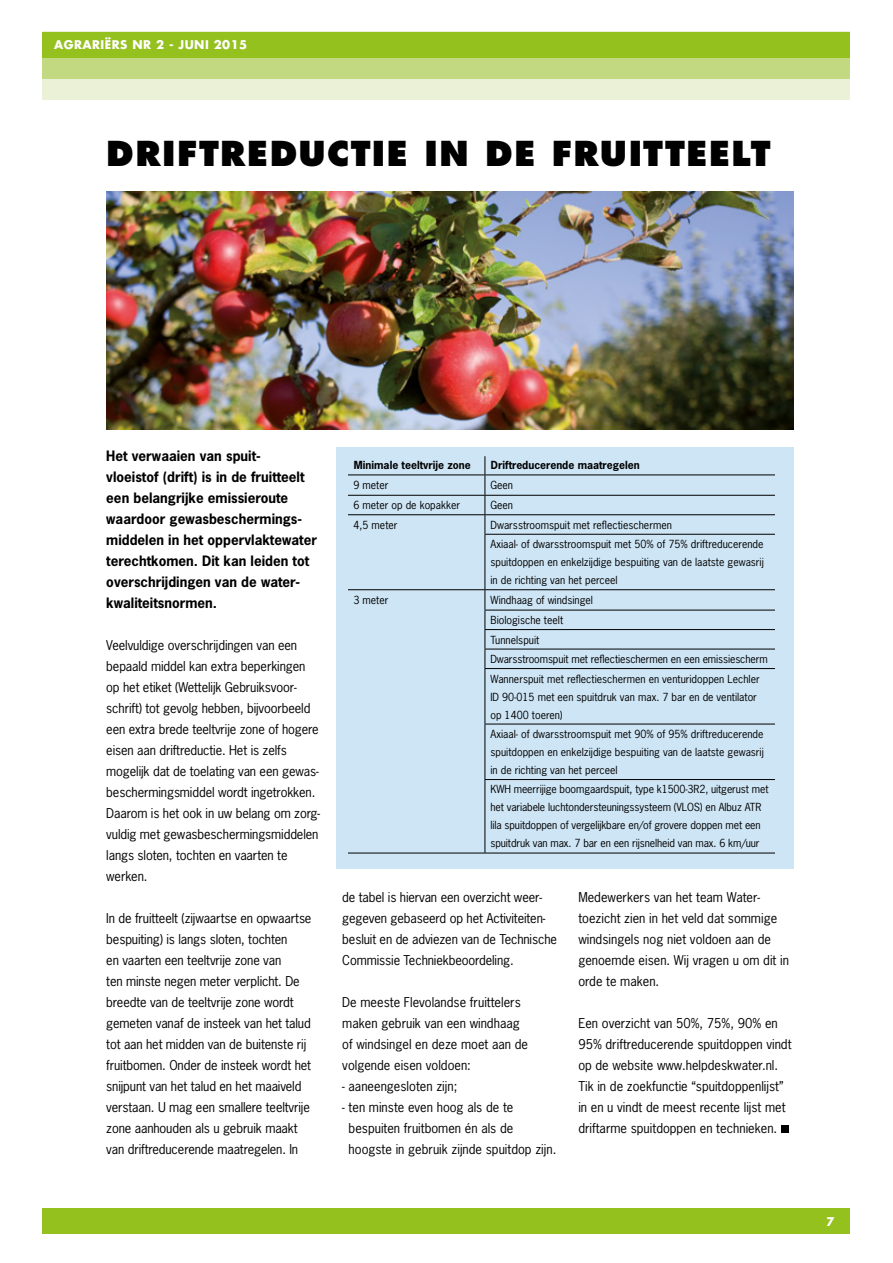
<style>
.page{position:relative;width:893px;height:1263px;background:#fff}
.page>*{position:absolute;margin:0;border:0;box-sizing:border-box;transform-origin:0 0}
.t1{font:800 33.45px "Futura";letter-spacing:.045em;color:#000}
.t2{font:700 13.5px/21px "News Gothic";color:#000}
.t3{font:12.75px/21px "News Gothic";letter-spacing:-.01em;color:#000}
.t4{font:700 11.7px "Futura";letter-spacing:.04em;color:#fff}
.t5{font:10.5px/18px "News Gothic";color:#000}
.t6{font:700 10.5px "News Gothic";color:#000}
</style>
<div class="page">
<div style="left:43px;top:32px;width:807px;height:68px;background:#ebf1d7"></div>
<div style="left:43px;top:32px;width:807px;height:47px;background:#c3d981"></div>
<div style="left:43px;top:1208px;width:807px;height:25px;background:#95c11f"></div>
<div style="left:43px;top:32px;width:807px;height:25px;background:#95c11f"></div>
<div style="left:781px;top:1125px;width:7px;height:8px;background:#000"></div>
<div style="left:336px;top:447px;width:458px;height:422px;background:#cee5f5"></div>
<hr style="left:348px;top:474px;width:137px;height:1px;background:#000">
<hr style="left:348px;top:495px;width:137px;height:1px;background:#000">
<hr style="left:348px;top:514px;width:137px;height:1px;background:#000">
<hr style="left:348px;top:589px;width:137px;height:1px;background:#000">
<hr style="left:348px;top:853px;width:137px;height:1px;background:#000">
<hr style="left:485px;top:474px;width:290px;height:1px;background:#000">
<hr style="left:485px;top:495px;width:290px;height:1px;background:#000">
<hr style="left:485px;top:514px;width:290px;height:1px;background:#000">
<hr style="left:485px;top:534px;width:290px;height:1px;background:#000">
<hr style="left:485px;top:589px;width:290px;height:1px;background:#000">
<hr style="left:485px;top:610px;width:290px;height:1px;background:#000">
<hr style="left:485px;top:629px;width:290px;height:1px;background:#000">
<hr style="left:485px;top:649px;width:290px;height:1px;background:#000">
<hr style="left:485px;top:668px;width:290px;height:1px;background:#000">
<hr style="left:485px;top:724px;width:290px;height:1px;background:#000">
<hr style="left:485px;top:779px;width:290px;height:1px;background:#000">
<hr style="left:485px;top:853px;width:290px;height:1px;background:#000">
<svg style="left:485px;top:456px;width:1px;height:78px"></svg>
<hr style="left:485px;top:535px;width:1px;height:54px;background:#000">
<svg style="left:485px;top:590px;width:1px;height:78px"></svg>
<hr style="left:485px;top:669px;width:1px;height:55px;background:#000">
<hr style="left:485px;top:724px;width:1px;height:55px;background:#000">
<hr style="left:485px;top:780px;width:1px;height:73px;background:#000">
<img style="left:106px;top:192px;width:687px;height:237px">
<p class="t4" style="left:54px;top:36px;width:195px">AGRARIËRS NR 2 - JUNI 2015</p>
<h1 class="t1" style="left:106px;top:133px;width:666px">DRIFTREDUCTIE IN DE FRUITTEELT</h1>
<p class="t2" style="left:106px;top:445px;width:212px">Het verwaaien van spuit-<br>vloeistof (drift) is in de fruitteelt een belangrijke emissieroute waardoor gewasbeschermings&shy;middelen in het oppervlaktewater terechtkomen. Dit kan leiden tot overschrijdingen van de water&shy;kwaliteitsnormen.</p>
<p class="t3" style="left:106px;top:634px;width:215px">Veelvuldige overschrijdingen van een bepaald middel kan extra beperkingen op het etiket (Wettelijk Gebruiksvoor&shy;schrift) tot gevolg hebben, bijvoorbeeld een extra brede teeltvrije zone of hogere eisen aan driftreductie. Het is zelfs mogelijk dat de toelating van een gewas&shy;beschermingsmiddel wordt ingetrokken.<br>Daarom is het ook in uw belang om zorg&shy;vuldig met gewasbeschermingsmiddelen langs sloten, tochten en vaarten te werken.</p>
<p class="t3" style="left:106px;top:907px;width:207px">In de fruitteelt (zijwaartse en opwaartse bespuiting) is langs sloten, tochten<br>en vaarten een teeltvrije zone van<br>ten minste negen meter verplicht. De breedte van de teeltvrije zone wordt gemeten vanaf de insteek van het talud tot aan het midden van de buitenste rij fruitbomen. Onder de insteek wordt het snijpunt van het talud en het maaiveld verstaan. U mag een smallere teeltvrije zone aanhouden als u gebruik maakt van driftreducerende maatregelen. In</p>
<p class="t6" style="left:354px;top:458px;width:118px">Minimale teeltvrije zone</p>
<p class="t6" style="left:491px;top:458px;width:150px">Driftreducerende maatregelen</p>
<p class="t5" style="left:353px;top:476px;width:37px">9 meter</p>
<p class="t5" style="left:490px;top:476px;width:24px">Geen</p>
<p class="t5" style="left:353px;top:496px;width:108px">6 meter op de kopakker</p>
<p class="t5" style="left:490px;top:496px;width:24px">Geen</p>
<p class="t5" style="left:353px;top:516px;width:46px">4,5 meter</p>
<p class="t5" style="left:490px;top:515px;width:274px;line-height:19.5px">Dwarsstroomspuit met reflectieschermen<br>Axiaal- of dwarsstroomspuit met 50% of 75% driftreducerende</p>
<p class="t5" style="left:490px;top:553px;width:275px">spuitdoppen en enkelzijdige bespuiting van de laatste gewasrij in de richting van het perceel</p>
<p class="t5" style="left:353px;top:591px;width:37px">3 meter</p>
<p class="t5" style="left:490px;top:590px;width:279px;line-height:19.6px">Windhaag of windsingel<br>Biologische teelt<br>Tunnelspuit<br>Dwarsstroomspuit met reflectieschermen en een emissiescherm Wannerspuit met reflectieschermen en venturidoppen Lechler</p>
<p class="t5" style="left:490px;top:687px;width:268px">ID 90-015 met een spuitdruk van max. 7 bar en de ventilator op 1400 toeren)</p>
<p class="t5" style="left:490px;top:725px;width:275px;text-align:justify">Axiaal- of dwarsstroomspuit met 90% of 95% driftreducerende spuitdoppen en enkelzijdige bespuiting van de laatste gewasrij in de richting van het perceel</p>
<p class="t5" style="left:490px;top:780px;width:280px">KWH meerrijige boomgaardspuit, type k1500-3R2, uitgerust met het variabele luchtondersteuningssysteem (VLOS) en Albuz ATR lila spuitdoppen of vergelijkbare en/of grovere doppen met een spuitdruk van max. 7 bar en een rijsnelheid van max. 6 km/uur</p>
<p class="t3" style="left:342px;top:886px;width:216px">de tabel is hiervan een overzicht weer&shy;gegeven gebaseerd op het Activiteiten&shy;besluit en de adviezen van de Technische Commissie Techniekbeoordeling.</p>
<p class="t3" style="left:342px;top:991px;width:187px">De meeste Flevolandse fruittelers maken gebruik van een windhaag of windsingel en deze moet aan de volgende eisen voldoen:</p>
<p class="t3" style="left:342px;top:1075px;width:117px">- aaneengesloten zijn;</p>
<p class="t3" style="left:349px;top:1096px;width:209px;text-indent:-6px">- ten minste even hoog als de te bespuiten fruitbomen én als de hoogste in gebruik zijnde spuitdop zijn.</p>
<p class="t3" style="left:578px;top:886px;width:212px">Medewerkers van het team Water&shy;toezicht zien in het veld dat sommige windsingels nog niet voldoen aan de genoemde eisen. Wij vragen u om dit in orde te maken.</p>
<p class="t3" style="left:578px;top:1012px;width:215px">Een overzicht van 50%, 75%, 90% en 95% driftreducerende spuitdoppen vindt op de website www.helpdeskwater.nl.<br>Tik in de zoekfunctie “spuitdoppenlijst” in en u vindt de meest recente lijst met driftarme spuitdoppen en technieken.</p>
<p class="t4" style="left:826px;top:1213px;width:10px">7</p>
</div>
